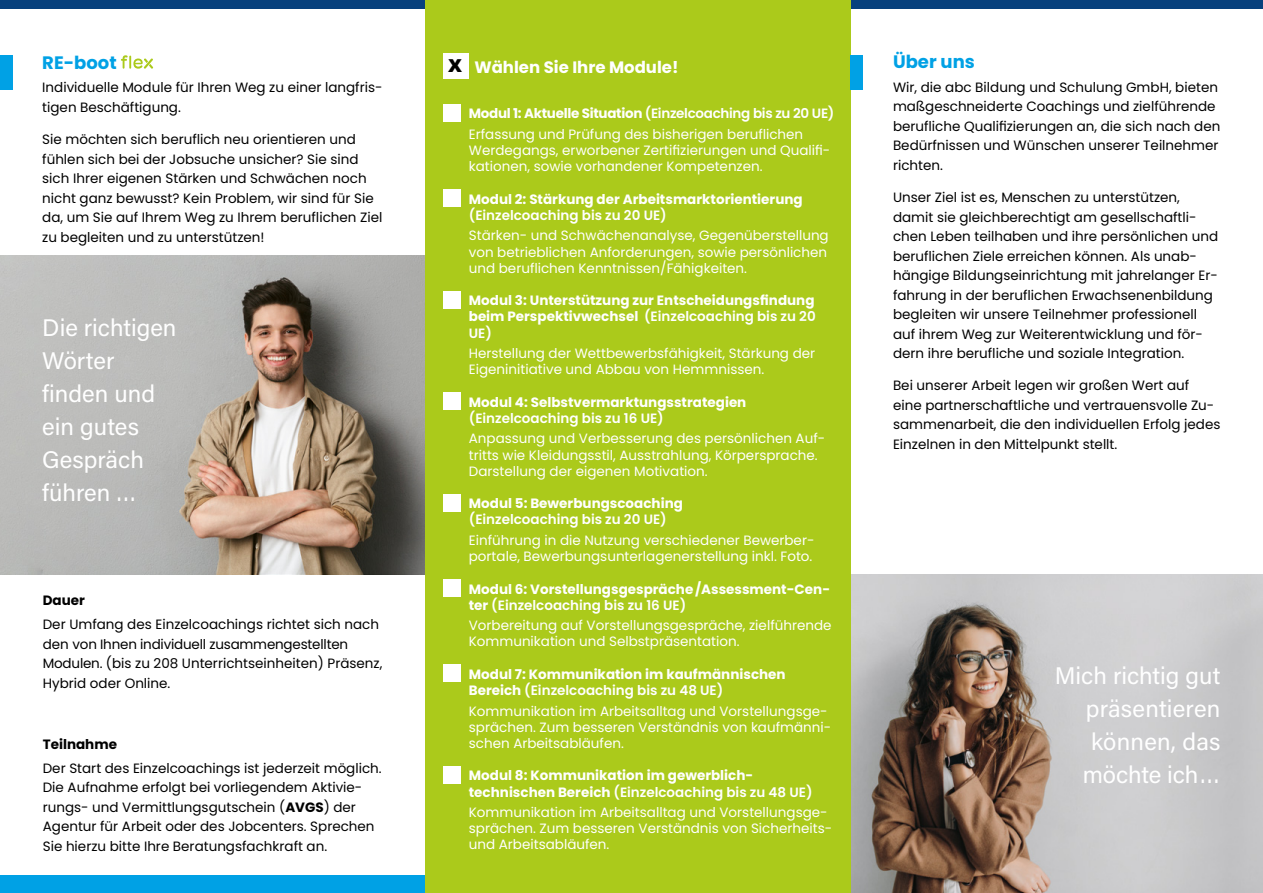
<style>
.page{position:relative;width:1263px;height:893px;background:#fff}
.page>*{position:absolute;margin:0;border:0;box-sizing:border-box;transform-origin:0 0}
.t1{font:24px/33px "Acumin Pro";color:#fff}
.Überschriften_blau{font:700 18px "Poppins";color:#00a1e5}
.t2{font:900 17.85px "Arial";color:#000}
.t3{font:700 16.5px "Poppins";color:#fff}
.Fließtext_mit_Abstand_nach{font:13.5px/19.5px "Poppins";color:#000}
.Text_unter_Modulen{font:13.5px/16.2px "Poppins";color:#fff}
.Module{font:700 13.5px/16.2px "Poppins";color:#fff}
.Module-2{font:600 13.5px "Poppins";letter-spacing:-.02em;color:#fff}
.Zwischenüberschrift_schwarz_9pt_bold{font:700 13.5px "Poppins";color:#000}
.s1{font-weight:700}
.s2{font-weight:600}
</style>
<div class="page">
<div style="left:0;top:0;width:1263px;height:9px;background:#07417d"></div>
<div style="left:0;top:876px;width:1263px;height:17px;background:#00a1e5"></div>
<img style="left:0;top:255px;width:425px;height:319px">
<img style="left:850px;top:574px;width:413px;height:319px">
<div style="left:425px;top:0;width:425px;height:893px;background:#abca1b"></div>
<div style="left:0;top:55px;width:13px;height:34px;background:#00a1e5"></div>
<svg style="left:121px;top:55px;width:32px;height:14px"></svg>
<div style="left:850px;top:55px;width:13px;height:34px;background:#00a1e5"></div>
<div style="left:443px;top:54px;width:26px;height:25px;background:#fff"></div>
<div style="left:443px;top:104px;width:17px;height:17px;background:#fff"></div>
<div style="left:443px;top:190px;width:17px;height:17px;background:#fff"></div>
<div style="left:443px;top:291px;width:17px;height:17px;background:#fff"></div>
<div style="left:443px;top:393px;width:17px;height:17px;background:#fff"></div>
<div style="left:443px;top:494px;width:17px;height:17px;background:#fff"></div>
<div style="left:443px;top:580px;width:17px;height:17px;background:#fff"></div>
<div style="left:443px;top:665px;width:17px;height:17px;background:#fff"></div>
<div style="left:443px;top:766px;width:17px;height:17px;background:#fff"></div>
<p class="Überschriften_blau" style="left:42px;top:52px;width:76px">RE-boot</p>
<p class="Fließtext_mit_Abstand_nach" style="left:42px;top:78px;width:342px">Individuelle Module für Ihren Weg zu einer langfris&shy;tigen Beschäftigung.</p>
<p class="Fließtext_mit_Abstand_nach" style="left:42px;top:130px;width:342px">Sie möchten sich beruflich neu orientieren und fühlen sich bei der Jobsuche unsicher? Sie sind sich Ihrer eigenen Stärken und Schwächen noch nicht ganz bewusst? Kein Problem, wir sind für Sie da, um Sie auf Ihrem Weg zu Ihrem beruflichen Ziel zu begleiten und zu unterstützen!</p>
<p class="t1" style="left:42px;top:310px;width:136px">Die richtigen<br>Wörter finden und ein gutes<br>Gespräch führen …</p>
<p class="Zwischenüberschrift_schwarz_9pt_bold" style="left:43px;top:593px;width:44px">Dauer</p>
<p class="Fließtext_mit_Abstand_nach" style="left:43px;top:615px;width:341px">Der Umfang des Einzelcoachings richtet sich nach den von Ihnen individuell zusammengestellten Modulen. (bis zu 208 Unterrichtseinheiten) Präsenz, Hybrid oder Online.</p>
<p class="Zwischenüberschrift_schwarz_9pt_bold" style="left:43px;top:736px;width:76px">Teilnahme</p>
<p class="Fließtext_mit_Abstand_nach" style="left:43px;top:758px;width:340px">Der Start des Einzelcoachings ist jederzeit möglich.<br>Die Aufnahme erfolgt bei vorliegendem Aktivie&shy;rungs- und Vermittlungsgutschein (<span class="s1">AVGS</span>) der Agentur für Arbeit oder des Jobcenters. Sprechen Sie hierzu bitte Ihre Beratungsfachkraft an.</p>
<p class="t2" style="left:448px;top:53px;width:15px">X</p>
<p class="t3" style="left:474px;top:58px;width:206px">Wählen Sie Ihre Module!</p>
<p class="Module-2" style="left:469px;top:106px;width:367px"><span class="s1">Modul 1: Aktuelle Situation</span> (Einzelcoaching bis zu 20 UE)</p>
<p class="Text_unter_Modulen" style="left:469px;top:126px;width:363px">Erfassung und Prüfung des bisherigen beruflichen<br>Werdegangs, erworbener Zertifizierungen und Qualifi&shy;kationen, sowie vorhandener Kompetenzen.</p>
<p class="Module" style="left:469px;top:191px;width:335px">Modul 2: Stärkung der Arbeitsmarktorientierung <span class="s2">(Einzelcoaching bis zu 20 UE)</span></p>
<p class="Text_unter_Modulen" style="left:469px;top:228px;width:361px;text-align:justify">Stärken- und Schwächenanalyse, Gegenüberstellung von betrieblichen Anforderungen, sowie persönlichen und beruflichen Kenntnissen/Fähigkeiten.</p>
<p class="Module" style="left:469px;top:292px;width:348px;text-align:justify">Modul 3: Unterstützung zur Entscheidungsfindung beim Perspektivwechsel <span class="s2">(Einzelcoaching bis zu 20<br>UE)</span></p>
<p class="Text_unter_Modulen" style="left:469px;top:345px;width:348px">Herstellung der Wettbewerbsfähigkeit, Stärkung der<br>Eigeninitiative und Abbau von Hemmnissen.</p>
<p class="Module" style="left:469px;top:394px;width:279px">Modul 4: Selbstvermarktungsstrategien <span class="s2">(Einzelcoaching bis zu 16 UE)</span></p>
<p class="Text_unter_Modulen" style="left:469px;top:431px;width:358px">Anpassung und Verbesserung des persönlichen Auf&shy;tritts wie Kleidungsstil, Ausstrahlung, Körpersprache.<br>Darstellung der eigenen Motivation.</p>
<p class="Module" style="left:469px;top:495px;width:216px">Modul 5: Bewerbungscoaching <span class="s2">(Einzelcoaching bis zu 20 UE)</span></p>
<p class="Text_unter_Modulen" style="left:469px;top:532px;width:347px">Einführung in die Nutzung verschiedener Bewerber&shy;portale, Bewerbungsunterlagenerstellung inkl. Foto.</p>
<p class="Module" style="left:469px;top:581px;width:363px">Modul 6: Vorstellungsgespräche/Assessment-Cen&shy;ter <span class="s2">(Einzelcoaching bis zu 16 UE)</span></p>
<p class="Text_unter_Modulen" style="left:469px;top:617px;width:364px">Vorbereitung auf Vorstellungsgespräche, zielführende<br>Kommunikation und Selbstpräsentation.</p>
<p class="Module" style="left:469px;top:666px;width:318px">Modul 7: Kommunikation im kaufmännischen<br>Bereich <span class="s2">(Einzelcoaching bis zu 48 UE)</span></p>
<p class="Text_unter_Modulen" style="left:469px;top:703px;width:364px">Kommunikation im Arbeitsalltag und Vorstellungsge&shy;sprächen. Zum besseren Verständnis von kaufmänni&shy;schen Arbeitsabläufen.</p>
<p class="Module" style="left:469px;top:768px;width:345px">Modul 8: Kommunikation im gewerblich&shy;technischen Bereich <span class="s2">(Einzelcoaching bis zu 48 UE)</span></p>
<p class="Text_unter_Modulen" style="left:469px;top:804px;width:365px">Kommunikation im Arbeitsalltag und Vorstellungsge&shy;sprächen. Zum besseren Verständnis von Sicherheits&shy;und Arbeitsabläufen.</p>
<p class="Überschriften_blau" style="left:893px;top:51px;width:83px">Über uns</p>
<p class="Fließtext_mit_Abstand_nach" style="left:893px;top:77px;width:329px">Wir, die abc Bildung und Schulung GmbH, bieten maßgeschneiderte Coachings und zielführende berufliche Qualifizierungen an, die sich nach den Bedürfnissen und Wünschen unserer Teilnehmer richten.</p>
<p class="Fließtext_mit_Abstand_nach" style="left:893px;top:188px;width:327px">Unser Ziel ist es, Menschen zu unterstützen, damit sie gleichberechtigt am gesellschaftli&shy;chen Leben teilhaben und ihre persönlichen und beruflichen Ziele erreichen können. Als unab&shy;hängige Bildungseinrichtung mit jahrelanger Er&shy;fahrung in der beruflichen Erwachsenenbildung begleiten wir unsere Teilnehmer professionell auf ihrem Weg zur Weiterentwicklung und för&shy;dern ihre berufliche und soziale Integration.</p>
<p class="Fließtext_mit_Abstand_nach" style="left:893px;top:376px;width:329px">Bei unserer Arbeit legen wir großen Wert auf eine partnerschaftliche und vertrauensvolle Zu&shy;sammenarbeit, die den individuellen Erfolg jedes Einzelnen in den Mittelpunkt stellt.</p>
<p class="t1" style="left:1055px;top:658px;width:167px;text-align:right">Mich richtig gut präsentieren können, das möchte ich …</p>
</div>
